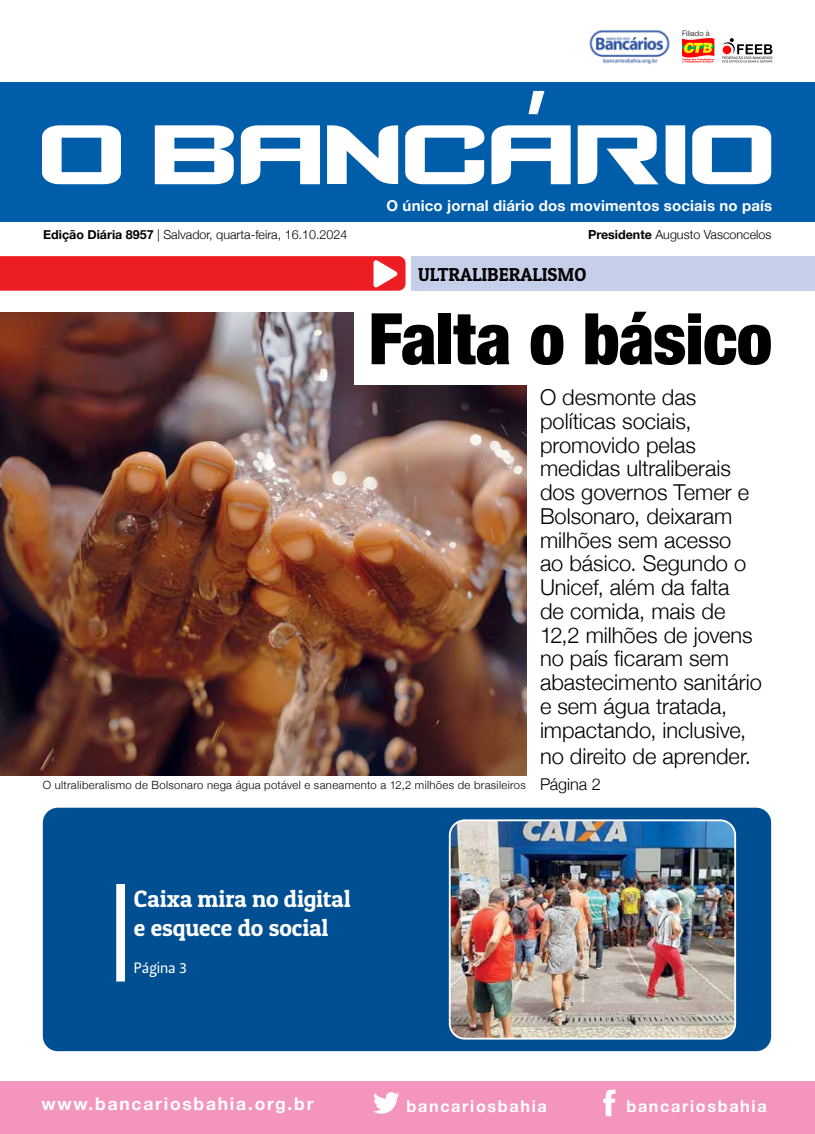
<style>
.page{position:relative;width:815px;height:1134px;background:#fff}
.page>*{position:absolute;margin:0;border:0;box-sizing:border-box;transform-origin:0 0}
.t1{font:117.5px "Counter Strike";color:#fff}
.t2{font:900 condensed 71.25px "Helvetica Neue";letter-spacing:-.01em;color:#000}
.t3{font:23.75px/28.8px "Patua One";color:#fff}
.t4{font:300 21.88px/23.8px "Helvetica Neue";color:#000}
.t5{font:18.75px "Patua One";color:#000}
.t6{font:700 17.5px "Helvetica Neue";letter-spacing:.1em;color:#fff}
.t7{font:700 16.25px "Helvetica Neue";letter-spacing:.1em;color:#fff}
.t8{font:300 16.25px "Helvetica Neue";letter-spacing:-.005em;color:#000}
.t9{font:700 15px "Helvetica Neue";letter-spacing:.01em;color:#fff}
.t10{font:15px "Leitura Sans Grot 2";letter-spacing:-.01em;color:#fff}
.t11{font:300 12.5px "Helvetica Neue";color:#000}
.t12{font:300 11.25px "Helvetica Neue";letter-spacing:.03em;color:#000}
.t13{font:300 7.5px "Helvetica Neue";letter-spacing:.025em;color:#000}
.s1{font-weight:700}
.s2{font-size:22.5px}
</style>
<div class="page">
<div style="left:0;top:1082px;width:815px;height:52px;background:#f495be"></div>
<svg style="left:722px;top:38px;width:50px;height:24px"></svg>
<svg style="left:682px;top:38px;width:32px;height:24px"></svg>
<div style="left:0;top:83px;width:815px;height:139px;background:#005daa"></div>
<img style="left:589px;top:30px;width:81px;height:35px">
<svg style="left:373px;top:1092px;width:26px;height:22px"></svg>
<svg style="left:603px;top:1089px;width:13px;height:27px"></svg>
<img style="left:0;top:313px;width:526px;height:462px">
<div style="left:411px;top:256px;width:404px;height:35px;background:#c6cfe9"></div>
<svg style="left:0;top:256px;width:406px;height:35px;background:#ed262d"></svg>
<div style="left:354px;top:304px;width:177px;height:81px;background:#fff"></div>
<div style="left:43px;top:808px;width:728px;height:243px;background:#004f93;border-radius:15px"></div>
<img style="left:450px;top:822px;width:285px;height:217px">
<div style="left:449px;top:819px;width:287px;height:220px;border:2px solid #fff;border-radius:15px"></div>
<div style="left:116px;top:884px;width:9px;height:97px;background:#fff"></div>
<p class="t13" style="left:682px;top:29px;width:29px">Filiado à</p>
<h1 class="t1" style="left:38px;top:82px;width:738px">O BANCÁRIO</h1>
<p class="t9" style="left:386px;top:197px;width:387px">O único jornal diário dos movimentos sociais no país</p>
<p class="t11" style="left:43px;top:227px;width:306px"><span class="s1">Edição Diária 8957</span> | Salvador, quarta-feira, 16.10.2024</p>
<p class="t11" style="left:588px;top:226px;width:185px"><span class="s1">Presidente</span> Augusto Vasconcelos</p>
<p class="t5" style="left:418px;top:263px;width:170px">ULTRALIBERALISMO</p>
<h2 class="t2" style="left:369px;top:295px;width:405px">Falta o básico</h2>
<p class="t12" style="left:43px;top:778px;width:485px">O ultraliberalismo de Bolsonaro nega água potável e saneamento a 12,2 milhões de brasileiros</p>
<p class="t4" style="left:540px;top:385px;width:223px">O desmonte das políticas sociais, promovido pelas medidas ultraliberais dos governos Temer e<br>Bolsonaro, deixaram milhões sem acesso<br>ao básico. Segundo o<br>Unicef, além da falta<br>de comida, mais de<br>12,2 milhões de jovens no país ficaram sem abastecimento sanitário e sem água tratada, impactando, inclusive,</p>
<p class="t4" style="left:540px;top:744px;width:213px">no direito de aprender<span class="s2">.</span></p>
<p class="t8" style="left:540px;top:774px;width:62px">Página 2</p>
<p class="t3" style="left:134px;top:884px;width:218px">Caixa mira no digital e esquece do social</p>
<p class="t10" style="left:134px;top:959px;width:55px">Página 3</p>
<p class="t6" style="left:42px;top:1093px;width:273px">www.bancariosbahia.org.br</p>
<p class="t7" style="left:407px;top:1096px;width:142px">bancariosbahia</p>
<p class="t7" style="left:626px;top:1096px;width:142px">bancariosbahia</p>
</div>
